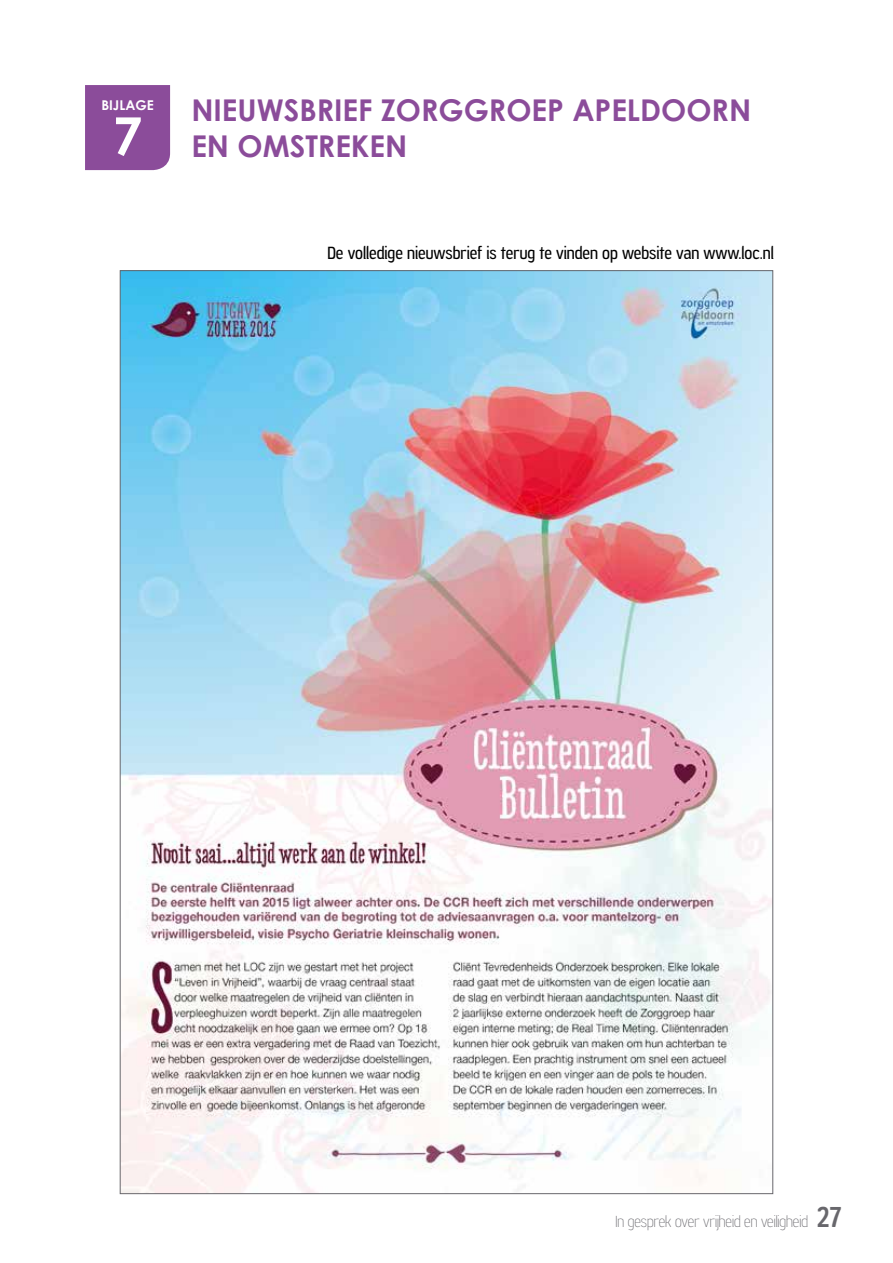
<style>
.page{position:relative;width:893px;height:1263px;background:#fff}
.page>*{position:absolute;margin:0;border:0;box-sizing:border-box;transform-origin:0 0}
.t1{font:700 52.5px "Century Gothic";color:#fff}
.t2{font:700 30px/36px "Century Gothic";color:#8b4c9a}
.t3{font:16.5px "Jesaya Bk";color:#000}
.t4{font:15px "Jesaya Xl";color:#68676c}
.t5{font:700 13.5px "Century Gothic";color:#fff}
.s1{font-family:"Jesaya Rg";font-size:27px}
</style>
<div class="page">
<div style="left:85px;top:85px;width:85px;height:85px;background:#8b4c9a"></div>
<img style="left:122px;top:272px;width:649px;height:920px">
<p class="t5" style="left:101px;top:97px;width:54px">BIJLAGE</p>
<h1 class="t1" style="left:113px;top:103px;width:31px">7</h1>
<h2 class="t2" style="left:191px;top:91px;width:561px">NIEUWSBRIEF ZORGGROEP APELDOORN<br>EN OMSTREKEN</h2>
<p class="t3" style="left:327px;top:243px;width:448px">De volledige nieuwsbrief is terug te vinden op website van www.loc.nl</p>
<p class="t4" style="left:616px;top:1212px;width:228px">In gesprek over vrijheid en veiligheid <span class="s1">27</span></p>
</div>
